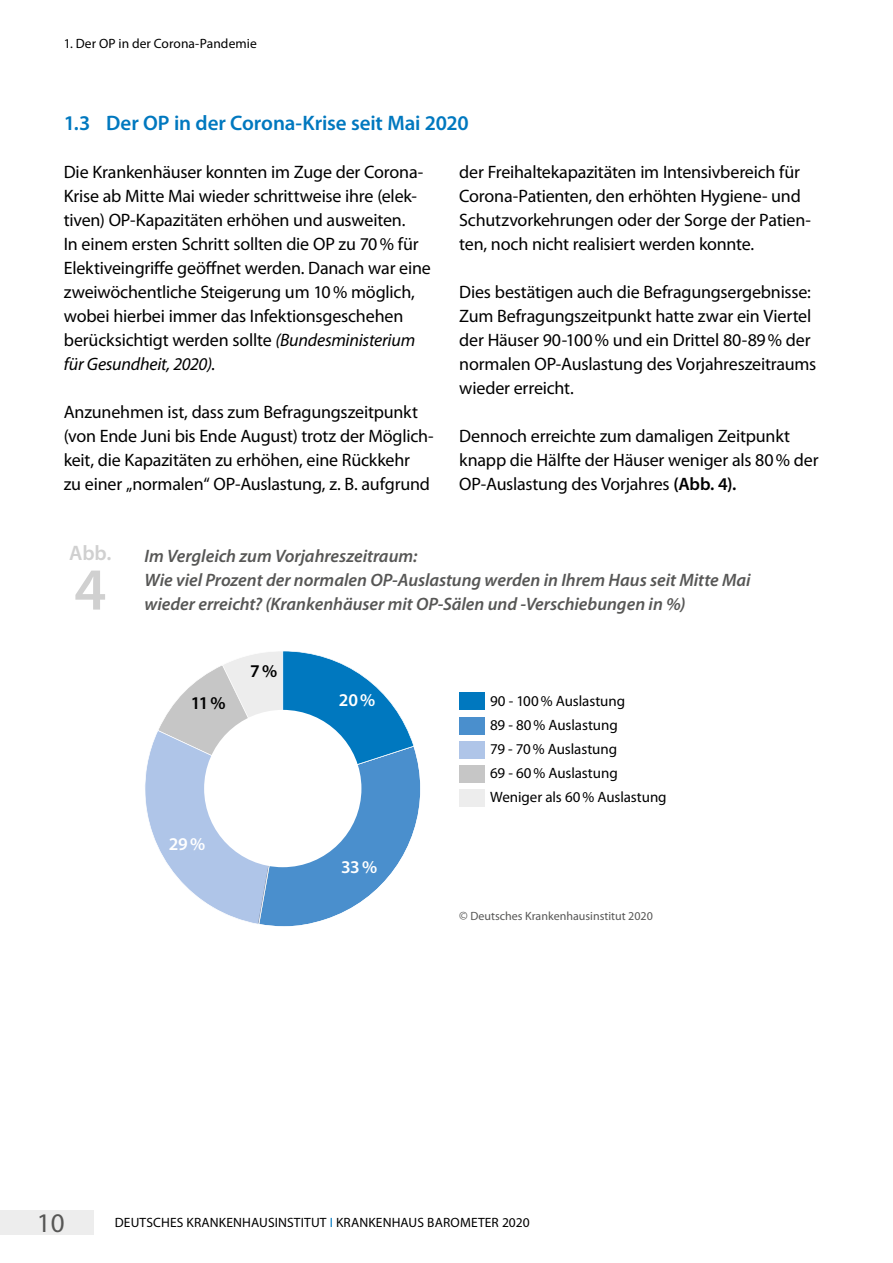
<style>
.page{position:relative;width:893px;height:1263px;background:#fff}
.page>*{position:absolute;margin:0;border:0;box-sizing:border-box;transform-origin:0 0}
.t1{font:600 60px "Myriad Pro";color:#d0d0d0}
.t2{font:27px "Myriad Pro";color:#575756}
.Zwischenüberschrift{font:600 21px "Myriad Pro";letter-spacing:-.005em;color:#0078bf}
.t3{font:600 21px "Myriad Pro";color:#d0d0d0}
.t4{font:18px/24px "Myriad Pro";letter-spacing:-.01em;color:#000}
.t5{font:italic 600 18px/24px "Myriad Pro";letter-spacing:-.005em;color:#575756}
.t6{font:italic 18px/24px "Myriad Pro";letter-spacing:-.015em;color:#000}
.t7{font:600 18px "Myriad Pro";color:#fff}
.t8{font:600 18px "Myriad Pro";color:#000}
.Zwischenüberschrift-2{font:15px "Myriad Pro";letter-spacing:-.005em;color:#000}
.t9{font:13.5px "Myriad Pro";letter-spacing:.01em;color:#000}
.Impressum{font:12px "Myriad Pro";color:#575756}
.s1{font-weight:600}
.s2{font-style:normal}
.s3{font-size:12.75px}
.s4{color:#0078bf}
</style>
<div class="page">
<div style="left:0;top:1210px;width:94px;height:25px;background:#ededed"></div>
<div style="left:459px;top:693px;width:26px;height:17px;background:#0078bf"></div>
<div style="left:459px;top:718px;width:26px;height:17px;background:#4a8fcd"></div>
<div style="left:459px;top:741px;width:26px;height:17px;background:#afc5e8"></div>
<div style="left:459px;top:765px;width:26px;height:17px;background:#c6c6c6"></div>
<div style="left:459px;top:789px;width:26px;height:17px;background:#ededed"></div>
<svg style="left:145px;top:651px;width:276px;height:276px"></svg>
<div style="left:204px;top:710px;width:157px;height:157px;background:#fff;border-radius:50%"></div>
<p class="t9" style="left:64px;top:36px;width:195px">1. Der OP in der Corona-Pandemie</p>
<p class="Zwischenüberschrift" style="left:64px;top:110px;width:407px">1.3 Der OP in der Corona-Krise seit Mai 2020</p>
<p class="t4" style="left:459px;top:160px;width:353px">der Freihaltekapazitäten im Intensivbereich für Corona-Patienten, den erhöhten Hygiene- und Schutzvorkehrungen oder der Sorge der Patien&shy;ten, noch nicht realisiert werden konnte.</p>
<p class="t4" style="left:459px;top:280px;width:359px">Dies bestätigen auch die Befragungsergebnisse:<br>Zum Befragungszeitpunkt hatte zwar ein Viertel der Häuser 90-100 % und ein Drittel 80-89 % der normalen OP-Auslastung des Vorjahreszeitraums wieder erreicht.</p>
<p class="t4" style="left:459px;top:424px;width:361px">Dennoch erreichte zum damaligen Zeitpunkt knapp die Hälfte der Häuser weniger als 80 % der<br>OP-Auslastung des Vorjahres <span class="s1">(Abb. 4).</span></p>
<p class="t4" style="left:64px;top:160px;width:369px">Die Krankenhäuser konnten im Zuge der Corona-Krise ab Mitte Mai wieder schrittweise ihre (elek&shy;tiven) OP-Kapazitäten erhöhen und ausweiten.<br>In einem ersten Schritt sollten die OP zu 70 % für Elektiveingriffe geöffnet werden. Danach war eine zweiwöchentliche Steigerung um 10 % möglich, wobei hierbei immer das Infektionsgeschehen</p>
<p class="t6" style="left:64px;top:328px;width:353px"><span class="s2">berücksichtigt werden sollte</span> (Bundesministerium für Gesundheit, 2020)<span class="s2">.</span></p>
<p class="t4" style="left:64px;top:400px;width:371px">Anzunehmen ist, dass zum Befragungszeitpunkt (von Ende Juni bis Ende August) trotz der Möglich&shy;keit, die Kapazitäten zu erhöhen, eine Rückkehr<br>zu einer „normalen“ OP-Auslastung, z. B. aufgrund</p>
<p class="t3" style="left:69px;top:540px;width:44px">Abb.</p>
<p class="t1" style="left:74px;top:551px;width:34px">4</p>
<p class="t5" style="left:145px;top:544px;width:274px">Im Vergleich zum Vorjahreszeitraum:</p>
<p class="t5" style="left:145px;top:568px;width:608px">Wie viel Prozent der normalen OP-Auslastung werden in Ihrem Haus seit Mitte Mai wieder erreicht? (Krankenhäuser mit OP-Sälen und -Verschiebungen in %)</p>
<p class="t8" style="left:191px;top:691px;width:36px">11 %</p>
<p class="t8" style="left:250px;top:659px;width:29px">7 %</p>
<p class="t7" style="left:169px;top:832px;width:38px">29 %</p>
<p class="t7" style="left:339px;top:689px;width:38px">20 %</p>
<p class="t7" style="left:341px;top:856px;width:38px">33 %</p>
<p class="Zwischenüberschrift-2" style="left:490px;top:692px;width:137px">90 - 100 % Auslastung</p>
<p class="Zwischenüberschrift-2" style="left:490px;top:716px;width:129px">89 - 80 % Auslastung</p>
<p class="Zwischenüberschrift-2" style="left:490px;top:740px;width:129px">79 - 70 % Auslastung</p>
<p class="Zwischenüberschrift-2" style="left:490px;top:764px;width:129px">69 - 60 % Auslastung</p>
<p class="Zwischenüberschrift-2" style="left:490px;top:788px;width:178px">Weniger als 60 % Auslastung</p>
<p class="Impressum" style="left:459px;top:908px;width:195px"><span class="s3">©</span> Deutsches Krankenhausinstitut 2020</p>
<h2 class="t2" style="left:37px;top:1206px;width:29px">10</h2>
<p class="t9" style="left:115px;top:1214px;width:416px">DEUTSCHES KRANKENHAUSINSTITUT <span class="s4">I</span> KRANKENHAUS BAROMETER 2020</p>
</div>
